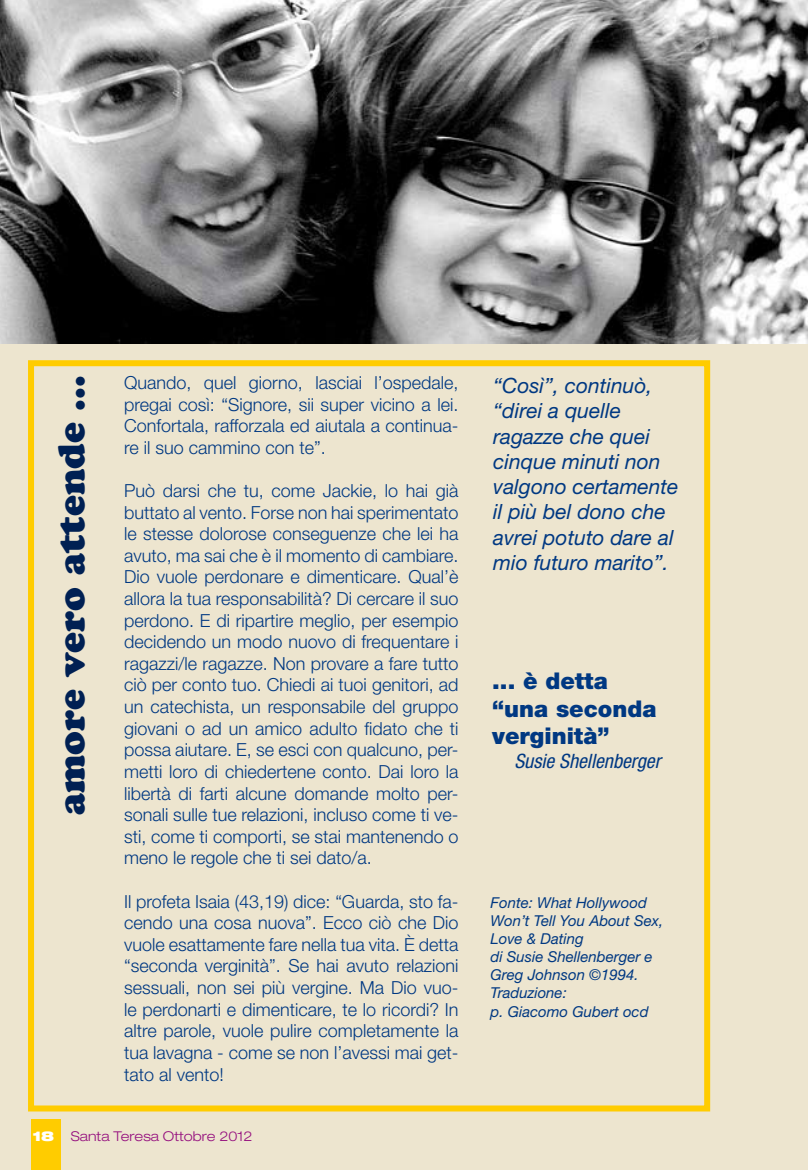
<style>
.page{position:relative;width:808px;height:1170px;background:#fff}
.page>*{position:absolute;margin:0;border:0;box-sizing:border-box;transform-origin:0 0}
.t1{font:37.5px "Cooper Black Std";color:#002053}
.t2{font:900 23.1px/27.8px "Helvetica Neue";color:#003882}
.t3{font:italic 21px/25.2px "Helvetica Neue";color:#003882}
.t4{font:italic condensed 19.8px "Helvetica Neue";color:#003882}
.t5{font:300 18px/21.6px "Helvetica Neue";color:#003882;text-align:justify}
.t6{font:italic 15px/18px "Helvetica Neue";color:#003882}
.t7{font:300 expanded 13.5px "Helvetica Neue";color:#950f7e}
.s1{font-weight:900;color:#fff}
</style>
<div class="page">
<div style="left:0;top:0;width:808px;height:1169px;background:#ede5cf"></div>
<div style="left:31px;top:1119px;width:30px;height:50px;background:#fc0"></div>
<div style="left:28px;top:360px;width:682px;height:751px;border:6px solid #fc0"></div>
<img style="left:0;top:0;width:808px;height:343px">
<h1 class="t1" style="left:49px;top:815px;width:442px;rotate:-90deg">amore vero attende ...</h1>
<p class="t5" style="left:124px;top:371px;width:336px">Quando, quel giorno, lasciai l’ospedale, pregai così: “Signore, sii super vicino a lei.<br>Confortala, rafforzala ed aiutala a continua&shy;re il suo cammino con te”.</p>
<p class="t5" style="left:124px;top:479px;width:336px">Può darsi che tu, come Jackie, lo hai già buttato al vento. Forse non hai sperimentato le stesse dolorose conseguenze che lei ha avuto, ma sai che è il momento di cambiare.<br>Dio vuole perdonare e dimenticare. Qual’è allora la tua responsabilità? Di cercare il suo perdono. E di ripartire meglio, per esempio decidendo un modo nuovo di frequentare i ragazzi/le ragazze. Non provare a fare tutto ciò per conto tuo. Chiedi ai tuoi genitori, ad un catechista, un responsabile del gruppo giovani o ad un amico adulto fidato che ti possa aiutare. E, se esci con qualcuno, per&shy;metti loro di chiedertene conto. Dai loro la libertà di farti alcune domande molto per&shy;sonali sulle tue relazioni, incluso come ti ve&shy;sti, come ti comporti, se stai mantenendo o meno le regole che ti sei dato/a.</p>
<p class="t5" style="left:124px;top:889px;width:336px">Il profeta Isaia (43,19) dice: “Guarda, sto fa&shy;cendo una cosa nuova”. Ecco ciò che Dio vuole esattamente fare nella tua vita. È detta “seconda verginità”. Se hai avuto relazioni sessuali, non sei più vergine. Ma Dio vuo&shy;le perdonarti e dimenticare, te lo ricordi? In altre parole, vuole pulire completamente la tua lavagna - come se non l’avessi mai get&shy;tato al vento!</p>
<p class="t7" style="left:32px;top:1127px;width:222px"><span class="s1">18</span> Santa Teresa Ottobre 2012</p>
<p class="t3" style="left:493px;top:373px;width:187px">“Così”, continuò, “direi a quelle ragazze che quei cinque minuti non valgono certamente il più bel dono che avrei potuto dare al mio futuro marito”.</p>
<p class="t2" style="left:492px;top:666px;width:166px">... è detta “una seconda verginità”</p>
<p class="t4" style="left:514px;top:749px;width:148px">Susie Shellenberger</p>
<p class="t6" style="left:490px;top:893px;width:174px">Fonte: What Hollywood<br>Won’t Tell You About Sex,<br>Love &amp; Dating<br>di Susie Shellenberger e<br>Greg Johnson ©1994.<br>Traduzione:<br>p. Giacomo Gubert ocd</p>
</div>
